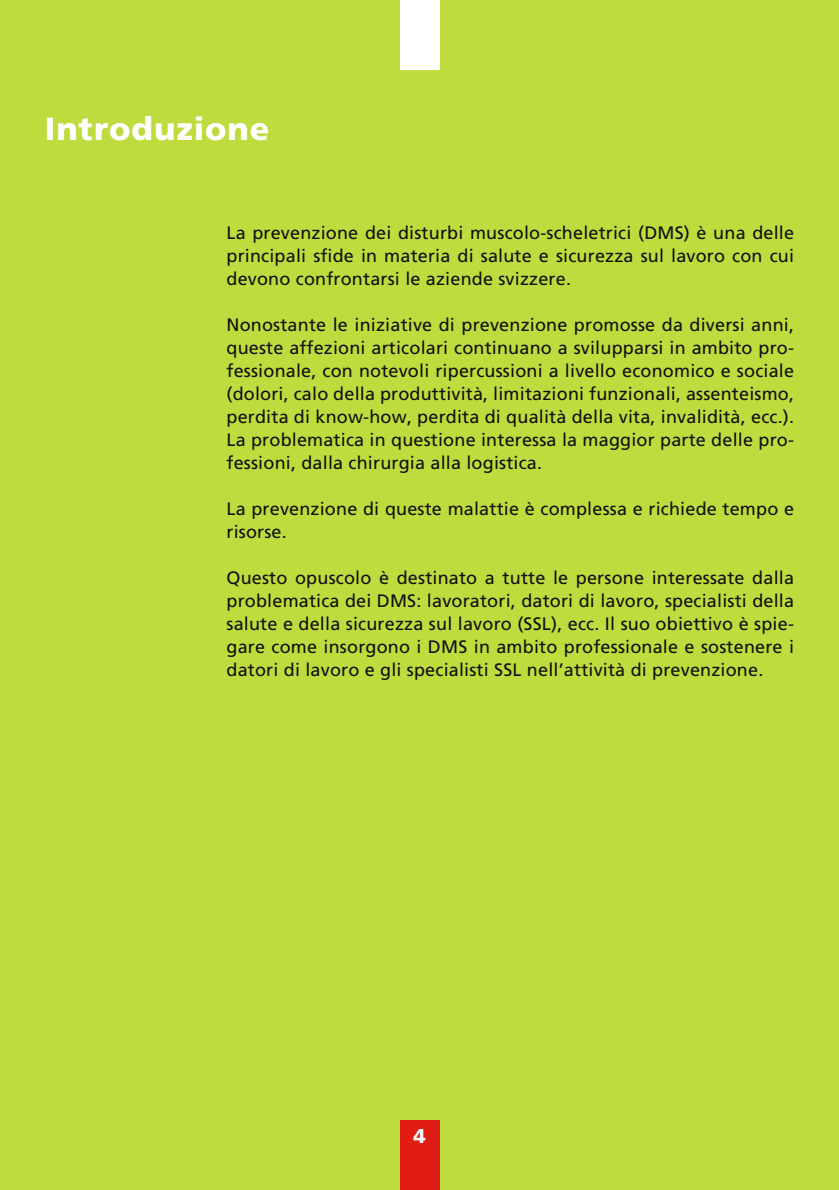
<style>
.page{position:relative;width:839px;height:1190px;background:#fff}
.page>*{position:absolute;margin:0;border:0;box-sizing:border-box;transform-origin:0 0}
.UG_Titel{font:900 32px "Frutiger LT Pro";letter-spacing:.03em;color:#fff}
.t1{font:900 20px "Frutiger LT Pro";color:#fff}
.Grundtext__Fliesstex{font:18px/23px "Frutiger LT Pro";letter-spacing:.01em;color:#11110f;text-align:justify}
</style>
<div class="page">
<div style="left:0;top:0;width:838px;height:1190px;background:#bfdc3e"></div>
<div style="left:399px;top:0;width:40px;height:70px;background:#fff"></div>
<div style="left:399px;top:1119px;width:40px;height:71px;background:#e11c15"></div>
<p class="UG_Titel" style="left:45px;top:109px;width:226px">Introduzione</p>
<p class="Grundtext__Fliesstex" style="left:226px;top:221px;width:568px">La prevenzione dei disturbi muscolo-scheletrici (DMS) è una delle principali sfide in materia di salute e sicurezza sul lavoro con cui devono confrontarsi le aziende svizzere.</p>
<p class="Grundtext__Fliesstex" style="left:226px;top:313px;width:568px">Nonostante le iniziative di prevenzione promosse da diversi anni, queste affezioni articolari continuano a svilupparsi in ambito pro&shy;fessionale, con notevoli ripercussioni a livello economico e sociale (dolori, calo della produttività, limitazioni funzionali, assenteismo, perdita di know-how, perdita di qualità della vita, invalidità, ecc.).<br>La problematica in questione interessa la maggior parte delle pro&shy;fessioni, dalla chirurgia alla logistica.</p>
<p class="Grundtext__Fliesstex" style="left:226px;top:497px;width:568px">La prevenzione di queste malattie è complessa e richiede tempo e risorse.</p>
<p class="Grundtext__Fliesstex" style="left:226px;top:566px;width:568px">Questo opuscolo è destinato a tutte le persone interessate dalla problematica dei DMS: lavoratori, datori di lavoro, specialisti della salute e della sicurezza sul lavoro (SSL), ecc. Il suo obiettivo è spie&shy;gare come insorgono i DMS in ambito professionale e sostenere i datori di lavoro e gli specialisti SSL nell’attività di prevenzione.</p>
<p class="t1" style="left:413px;top:1123px;width:14px">4</p>
</div>
